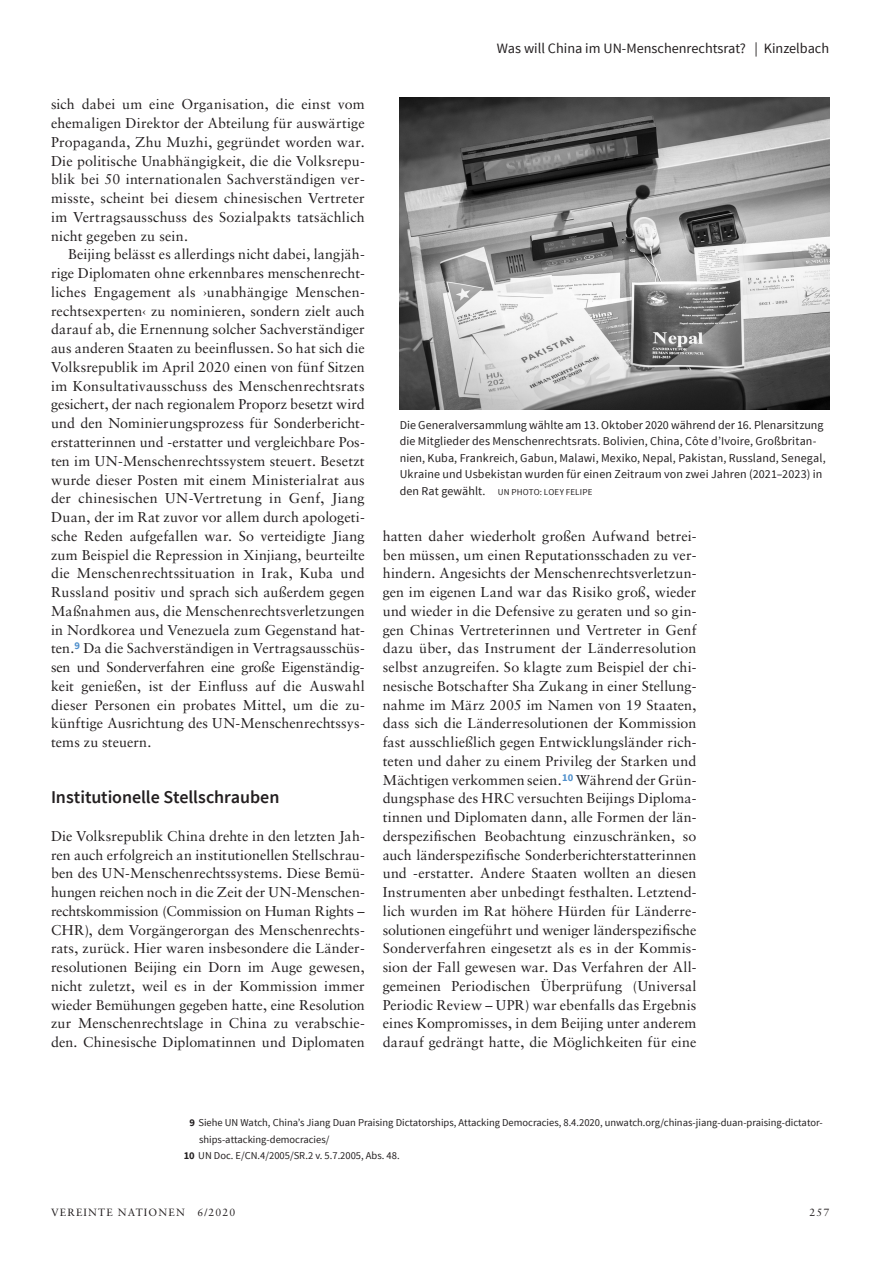
<style>
.page{position:relative;width:893px;height:1263px;background:#fff}
.page>*{position:absolute;margin:0;border:0;box-sizing:border-box;transform-origin:0 0}
.t1{font:600 18px "Source Sans Pro";letter-spacing:-.005em;color:#231f20}
.t2{font:14.25px/18.8px "Sabon LT Std";letter-spacing:.01em;color:#231f20;text-align:justify}
.t3{font:14.25px "Source Sans Pro";color:#231f20}
.t4{font:12px/16.5px "Source Sans Pro";letter-spacing:.01em;color:#231f20}
.t5{font:10.5px "Source Sans Pro";color:#231f20}
.t6{font:10.5px "Sabon LT Std";letter-spacing:.11em;color:#231f20}
.t7{font:9px "Source Sans Pro";color:#231f20}
.s1{font-size:9px}
.s2{font-weight:700}
</style>
<div class="page">
<img style="left:400px;top:98px;width:429px;height:311px">
<p class="t2" style="left:51px;top:95px;width:315px">sich dabei um eine Organisation, die einst vom ehemaligen Direktor der Abteilung für auswärtige Propaganda, Zhu Muzhi, gegründet worden war.<br>Die politische Unabhängigkeit, die die Volksrepu&shy;blik bei 50 internationalen Sachverständigen ver&shy;misste, scheint bei diesem chinesischen Vertreter im Vertragsausschuss des Sozialpakts tatsächlich nicht gegeben zu sein.</p>
<p class="t2" style="left:51px;top:245px;width:315px;text-indent:17px">Beijing belässt es allerdings nicht dabei, langjäh&shy;rige Diplomaten ohne erkennbares menschenrecht&shy;liches Engagement als ›unabhängige Menschen&shy;rechtsexperten‹ zu nominieren, sondern zielt auch darauf ab, die Ernennung solcher Sachverständiger aus anderen Staaten zu beeinflussen. So hat sich die Volksrepublik im April 2020 einen von fünf Sitzen im Konsultativausschuss des Menschenrechtsrats gesichert, der nach regionalem Proporz besetzt wird und den Nominierungsprozess für Sonderbericht&shy;erstatterinnen und -erstatter und vergleichbare Pos&shy;ten im UN-Menschenrechtssystem steuert. Besetzt wurde dieser Posten mit einem Ministerialrat aus der chinesischen UN-Vertretung in Genf, Jiang Duan, der im Rat zuvor vor allem durch apologeti&shy;sche Reden aufgefallen war. So verteidigte Jiang zum Beispiel die Repression in Xinjiang, beurteilte die Menschenrechtssituation in Irak, Kuba und Russland positiv und sprach sich außerdem gegen Maßnahmen aus, die Menschenrechtsverletzungen in Nordkorea und Venezuela zum Gegenstand hat&shy;ten.<sup>9</sup> Da die Sachverständigen in Vertragsausschüs&shy;sen und Sonderverfahren eine große Eigenständig&shy;keit genießen, ist der Einfluss auf die Auswahl dieser Personen ein probates Mittel, um die zu&shy;künftige Ausrichtung des UN-Menschenrechtssys&shy;tems zu steuern.</p>
<p class="t1" style="left:51px;top:786px;width:230px">Institutionelle Stellschrauben</p>
<p class="t2" style="left:51px;top:826px;width:315px">Die Volksrepublik China drehte in den letzten Jah&shy;ren auch erfolgreich an institutionellen Stellschrau&shy;ben des UN-Menschenrechtssystems. Diese Bemü&shy;hungen reichen noch in die Zeit der UN-Menschen&shy;rechtskommission (Commission on Human Rights – CHR), dem Vorgängerorgan des Menschenrechts&shy;rats, zurück. Hier waren insbesondere die Länder&shy;resolutionen Beijing ein Dorn im Auge gewesen, nicht zuletzt, weil es in der Kommission immer wieder Bemühungen gegeben hatte, eine Resolution zur Menschenrechtslage in China zu verabschie&shy;den. Chinesische Diplomatinnen und Diplomaten</p>
<p class="t3" style="left:497px;top:40px;width:334px">Was will China im UN-Menschenrechtsrat? | Kinzelbach</p>
<p class="t4" style="left:400px;top:417px;width:427px">Die Generalversammlung wählte am 13. Oktober 2020 während der 16. Plenarsitzung die Mitglieder des Menschenrechtsrats. Bolivien, China, Côte d’Ivoire, Großbritan&shy;nien, Kuba, Frankreich, Gabun, Malawi, Mexiko, Nepal, Pakistan, Russland, Senegal, Ukraine und Usbekistan wurden für einen Zeitraum von zwei Jahren (2021–2023) in den Rat gewählt. <span class="s1">UN Photo</span></p>
<p class="t7" style="left:540px;top:486px;width:14px">:Loey</p>
<p class="t7" style="left:566px;top:486px;width:10px">Felipe</p>
<p class="t2" style="left:383px;top:526px;width:315px">hatten daher wiederholt großen Aufwand betrei&shy;ben müssen, um einen Reputationsschaden zu ver&shy;hindern. Angesichts der Menschenrechtsverletzun&shy;gen im eigenen Land war das Risiko groß, wieder und wieder in die Defensive zu geraten und so gin&shy;gen Chinas Vertreterinnen und Vertreter in Genf dazu über, das Instrument der Länderresolution selbst anzugreifen. So klagte zum Beispiel der chi&shy;nesische Botschafter Sha Zukang in einer Stellung&shy;nahme im März 2005 im Namen von 19 Staaten, dass sich die Länderresolutionen der Kommission fast ausschließlich gegen Entwicklungsländer rich&shy;teten und daher zu einem Privileg der Starken und Mächtigen verkommen seien.<sup>10</sup> Während der Grün&shy;dungsphase des HRC versuchten Beijings Diploma&shy;tinnen und Diplomaten dann, alle Formen der län&shy;derspezifischen Beobachtung einzuschränken, so auch länderspezifische Sonderberichterstatterinnen und -erstatter. Andere Staaten wollten an diesen Instrumenten aber unbedingt festhalten. Letztend&shy;lich wurden im Rat höhere Hürden für Länderre&shy;solutionen eingeführt und weniger länderspezifische Sonderverfahren eingesetzt als es in der Kommis&shy;sion der Fall gewesen war. Das Verfahren der All&shy;gemeinen Periodischen Überprüfung (Universal Periodic Review – UPR) war ebenfalls das Ergebnis eines Kompromisses, in dem Beijing unter anderem darauf gedrängt hatte, die Möglichkeiten für eine</p>
<p class="t5" style="left:189px;top:1116px;width:635px"><span class="s2">9</span> Siehe UN Watch, China’s Jiang Duan Praising Dictatorships, Attacking Democracies, 8.4.2020, unwatch.org/chinas-jiang-duan-praising-dictator-</p>
<p class="t5" style="left:199px;top:1132px;width:132px">ships-attacking-democracies/</p>
<p class="t5" style="left:184px;top:1149px;width:217px"><span class="s2">10</span> UN Doc. E/CN.4/2005/SR.2 v. 5.7.2005, Abs. 48.</p>
<p class="t6" style="left:51px;top:1206px;width:186px">Vereinte Nationen 6/2020</p>
<p class="t6" style="left:809px;top:1206px;width:21px">257</p>
</div>
